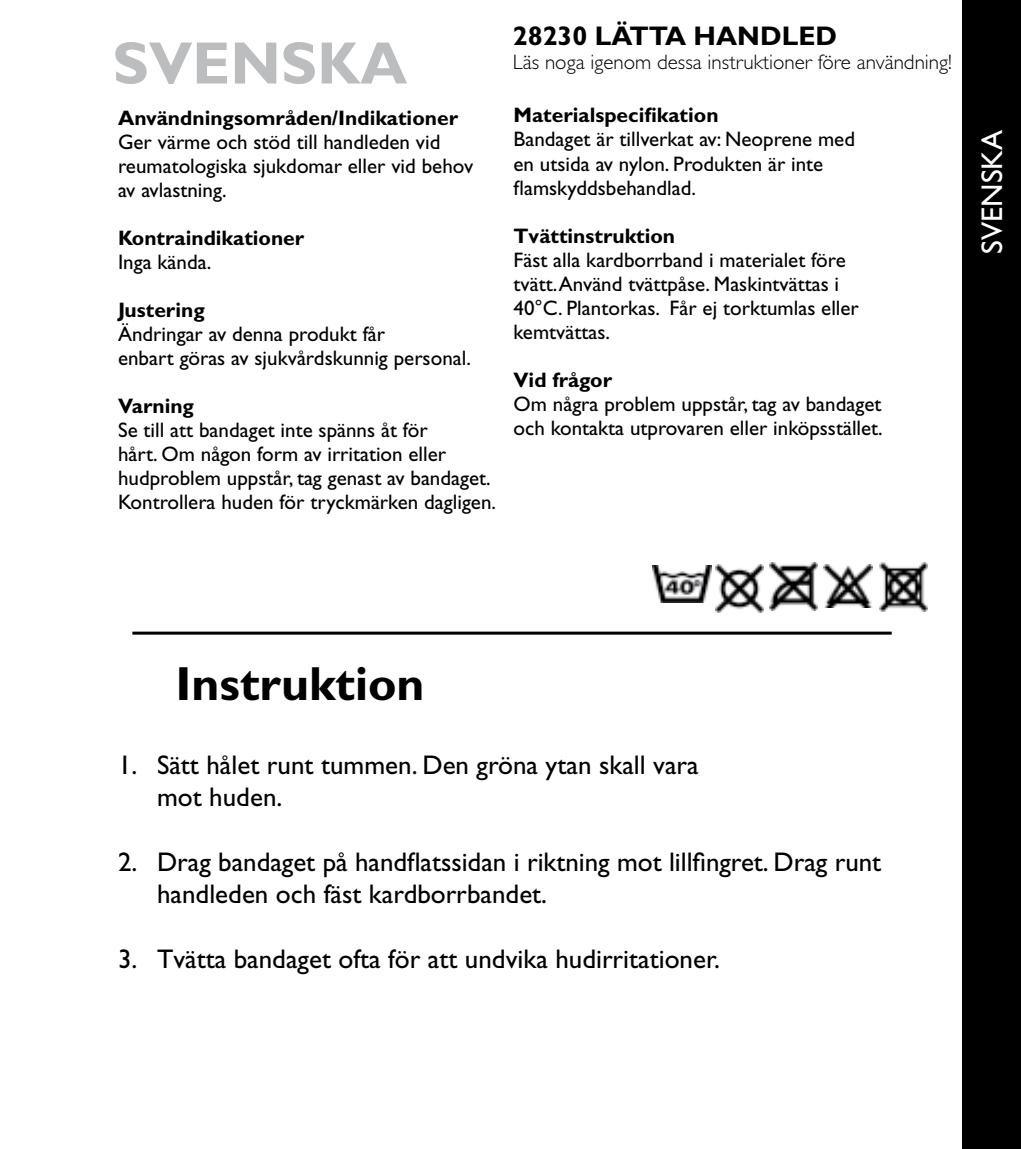
<style>
.page{position:relative;width:1021px;height:1149px;background:#fff}
.page>*{position:absolute;margin:0;border:0;box-sizing:border-box;transform-origin:0 0}
.t1{font:700 60px "Gill Sans Std";color:#bbbdbe}
.t2{font:700 48px "Gill Sans Std";color:#000}
.t3{font:30px "Gill Sans Std";color:#fff}
.t4{font:27px/32.4px "Gill Sans Std";color:#000}
.t5{font:700 27px "Gill Sans Std";color:#000}
.t6{font:21px/24px "Gill Sans Std";color:#000}
.t7{font:700 21px "Gill Sans Std";color:#000}
.t8{font:300 21px "Gill Sans Std";color:#000}
</style>
<div class="page">
<div style="left:962px;top:0;width:58px;height:1148px;background:#000"></div>
<img style="left:652px;top:565px;width:59px;height:37px">
<img style="left:715px;top:564px;width:48px;height:48px">
<img style="left:769px;top:562px;width:49px;height:48px">
<img style="left:823px;top:564px;width:49px;height:43px">
<img style="left:879px;top:562px;width:48px;height:49px">
<hr style="left:132px;top:631px;width:759px;height:3px;background:#000">
<h1 class="t1" style="left:113px;top:28px;width:296px">SVENSKA</h1>
<p class="t7" style="left:118px;top:105px;width:341px">Användningsområden/Indikationer</p>
<p class="t6" style="left:118px;top:130px;width:357px">Ger värme och stöd till handleden vid reumatologiska sjukdomar eller vid behov av avlastning.</p>
<p class="t7" style="left:118px;top:225px;width:188px">Kontraindikationer</p>
<p class="t6" style="left:118px;top:250px;width:95px">Inga kända.</p>
<p class="t7" style="left:118px;top:297px;width:88px">Justering</p>
<p class="t6" style="left:118px;top:322px;width:354px">Ändringar av denna produkt får<br>enbart göras av sjukvårdskunnig personal.</p>
<p class="t7" style="left:118px;top:393px;width:77px">Varning</p>
<p class="t6" style="left:118px;top:418px;width:379px">Se till att bandaget inte spänns åt för<br>hårt. Om någon form av irritation eller hudproblem uppstår, tag genast av bandaget.<br>Kontrollera huden för tryckmärken dagligen.</p>
<p class="t5" style="left:513px;top:20px;width:326px">28230 LÄTTA HANDLED</p>
<p class="t8" style="left:513px;top:50px;width:440px">Läs noga igenom dessa instruktioner före användning!</p>
<p class="t7" style="left:513px;top:103px;width:206px">Materialspecifikation</p>
<p class="t6" style="left:513px;top:127px;width:343px">Bandaget är tillverkat av: Neoprene med en utsida av nylon. Produkten är inte flamskyddsbehandlad.</p>
<p class="t7" style="left:513px;top:223px;width:163px">Tvättinstruktion</p>
<p class="t6" style="left:513px;top:247px;width:347px">Fäst alla kardborrband i materialet före tvätt. Använd tvättpåse. Maskintvättas i 40°C. Plantorkas. Får ej torktumlas eller kemtvättas.</p>
<p class="t7" style="left:513px;top:367px;width:100px">Vid frågor</p>
<p class="t6" style="left:513px;top:391px;width:371px">Om några problem uppstår, tag av bandaget och kontakta utprovaren eller inköpsstället.</p>
<h3 class="t3" style="left:974px;top:253px;width:125px;rotate:-90deg">SVENSKA</h3>
<h2 class="t2" style="left:175px;top:655px;width:250px">Instruktion</h2>
<p class="t4" style="left:157px;top:748px;width:543px;text-indent:-39px">1. Sätt hålet runt tummen. Den gröna ytan skall vara mot huden.</p>
<p class="t4" style="left:157px;top:845px;width:725px;text-indent:-39px">2. Drag bandaget på handflatssidan i riktning mot lillfingret. Drag runt handleden och fäst kardborrbandet.</p>
<p class="t4" style="left:118px;top:942px;width:603px">3. Tvätta bandaget ofta för att undvika hudirritationer.</p>
</div>
